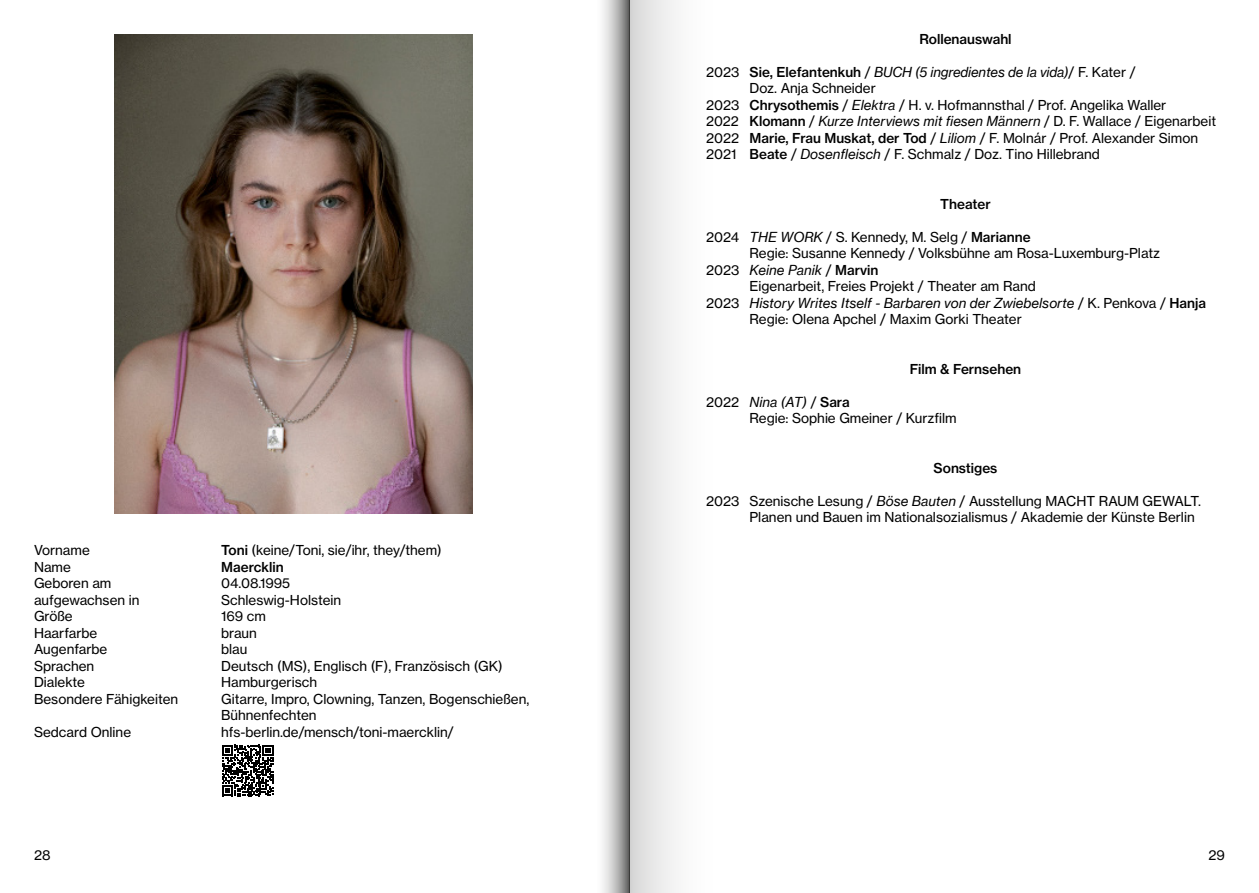
<style>
.page{position:relative;width:1259px;height:893px;background:#fff}
.page>*{position:absolute;margin:0;border:0;box-sizing:border-box;transform-origin:0 0}
.Fließtext_ohne_Tabstopp{font:13.5px/16.5px "Neue Haas Grotesk Text";color:#000}
.Text___Facts{font:13.5px/16.5px "Neue Haas Grotesk Text";color:#000}
.Fließtext_ohne_Tabstopp-2{font:13.5px "N Haas Grotesk TXW02 56 It";color:#000}
.Kategorie_Headline_Unterstrichen{font:500 13.5px "Neue Haas Grotesk Text";color:#000}
.Text___Facts-2{font:500 13.5px "Neue Haas Grotesk Text";color:#000}
.s1{font-weight:500}
.s2{font-family:"N Haas Grotesk TXW02 56 It"}
.s3{font-family:"Neue Haas Grotesk Text"}
.s4{font-family:"Neue Haas Grotesk Text";font-weight:500}
</style>
<div class="page">
<img style="left:114px;top:34px;width:359px;height:480px">
<svg style="left:222px;top:745px;width:51px;height:51px"></svg>
<div style="left:629px;top:0;width:87px;height:893px;background:linear-gradient(to right,#dadada,#fff)"></div>
<svg style="left:602px;top:0;width:27px;height:893px;background:#bfbfbf"></svg>
<p class="Text___Facts" style="left:34px;top:542px;width:57px">Vorname</p>
<p class="Text___Facts" style="left:221px;top:542px;width:222px"><span class="s1">Toni</span> (keine/Toni, sie/ihr, they/them)</p>
<p class="Text___Facts" style="left:34px;top:558px;width:38px">Name</p>
<p class="Text___Facts-2" style="left:221px;top:558px;width:64px">Maercklin</p>
<p class="Text___Facts" style="left:34px;top:575px;width:79px">Geboren am</p>
<p class="Text___Facts" style="left:221px;top:575px;width:71px">04.08.1995</p>
<p class="Text___Facts" style="left:34px;top:591px;width:107px">aufgewachsen in</p>
<p class="Text___Facts" style="left:221px;top:591px;width:121px">Schleswig-Holstein</p>
<p class="Text___Facts" style="left:34px;top:608px;width:40px">Größe</p>
<p class="Text___Facts" style="left:221px;top:608px;width:46px">169 cm</p>
<p class="Text___Facts" style="left:34px;top:624px;width:65px">Haarfarbe</p>
<p class="Text___Facts" style="left:221px;top:624px;width:37px">braun</p>
<p class="Text___Facts" style="left:34px;top:641px;width:75px">Augenfarbe</p>
<p class="Text___Facts" style="left:221px;top:641px;width:28px">blau</p>
<p class="Text___Facts" style="left:34px;top:657px;width:62px">Sprachen</p>
<p class="Text___Facts" style="left:221px;top:657px;width:283px">Deutsch (MS), Englisch (F), Französisch (GK)</p>
<p class="Text___Facts" style="left:34px;top:674px;width:52px">Dialekte</p>
<p class="Text___Facts" style="left:221px;top:674px;width:97px">Hamburgerisch</p>
<p class="Text___Facts" style="left:34px;top:690px;width:146px">Besondere Fähigkeiten</p>
<p class="Text___Facts" style="left:221px;top:690px;width:310px">Gitarre, Impro, Clowning, Tanzen, Bogenschießen,<br>Bühnenfechten</p>
<p class="Text___Facts" style="left:34px;top:723px;width:99px">Sedcard Online</p>
<p class="Text___Facts" style="left:221px;top:723px;width:234px">hfs-berlin.de/mensch/toni-maercklin/</p>
<p class="Kategorie_Headline_Unterstrichen" style="left:919px;top:30px;width:94px">Rollenauswahl</p>
<p class="Fließtext_ohne_Tabstopp" style="left:749px;top:63px;width:387px;text-indent:-43px">2023 <span class="s1">Sie, Elefantenkuh</span> / <span class="s2">BUCH (5 ingredientes de la vida)</span>/ F. Kater /<br>Doz. Anja Schneider</p>
<p class="Fließtext_ohne_Tabstopp" style="left:706px;top:96px;width:462px">2023 <span class="s1">Chrysothemis</span> / <span class="s2">Elektra</span> / H. v. Hofmannsthal / Prof. Angelika Waller</p>
<p class="Fließtext_ohne_Tabstopp-2" style="left:706px;top:113px;width:511px"><span class="s3">2022</span> <span class="s4">Klomann</span> <span class="s3">/</span> Kurze Interviews mit fiesen Männern <span class="s3">/ D. F. Wallace / Eigenarbeit</span></p>
<p class="Fließtext_ohne_Tabstopp" style="left:706px;top:129px;width:493px">2022 <span class="s1">Marie, Frau Muskat, der Tod</span> / <span class="s2">Liliom</span> / F. Molnár / Prof. Alexander Simon</p>
<p class="Fließtext_ohne_Tabstopp" style="left:706px;top:146px;width:395px">2021 <span class="s1">Beate</span> / <span class="s2">Dosenfleisch</span> / F. Schmalz / Doz. Tino Hillebrand</p>
<p class="Kategorie_Headline_Unterstrichen" style="left:940px;top:195px;width:52px">Theater</p>
<p class="Fließtext_ohne_Tabstopp" style="left:706px;top:228px;width:326px">2024 <span class="s2">THE WORK</span> / S. Kennedy, M. Selg / <span class="s1">Marianne</span></p>
<p class="Fließtext_ohne_Tabstopp" style="left:749px;top:245px;width:412px">Regie: Susanne Kennedy / Volksbühne am Rosa-Luxemburg-Platz</p>
<p class="Fließtext_ohne_Tabstopp-2" style="left:706px;top:261px;width:174px"><span class="s3">2023</span> Keine Panik <span class="s3">/</span> <span class="s4">Marvin</span></p>
<p class="Fließtext_ohne_Tabstopp" style="left:749px;top:278px;width:288px">Eigenarbeit, Freies Projekt / Theater am Rand</p>
<p class="Fließtext_ohne_Tabstopp-2" style="left:706px;top:294px;width:501px"><span class="s3">2023</span> History Writes Itself - Barbaren von der Zwiebelsorte <span class="s3">/ K. Penkova /</span> <span class="s4">Hanja</span></p>
<p class="Fließtext_ohne_Tabstopp" style="left:749px;top:311px;width:274px">Regie: Olena Apchel / Maxim Gorki Theater</p>
<p class="Kategorie_Headline_Unterstrichen" style="left:909px;top:360px;width:113px">Film &amp; Fernsehen</p>
<p class="Fließtext_ohne_Tabstopp-2" style="left:706px;top:393px;width:145px"><span class="s3">2022</span> Nina (AT) <span class="s3">/</span> <span class="s4">Sara</span></p>
<p class="Fließtext_ohne_Tabstopp" style="left:749px;top:410px;width:209px">Regie: Sophie Gmeiner / Kurzfilm</p>
<p class="Kategorie_Headline_Unterstrichen" style="left:933px;top:459px;width:65px">Sonstiges</p>
<p class="Fließtext_ohne_Tabstopp" style="left:749px;top:492px;width:453px;text-indent:-43px">2023 Szenische Lesung / <span class="s2">Böse Bauten</span> / Ausstellung MACHT RAUM GEWALT.<br>Planen und Bauen im Nationalsozialismus / Akademie der Künste Berlin</p>
<p class="Fließtext_ohne_Tabstopp" style="left:34px;top:847px;width:18px">28</p>
<p class="Fließtext_ohne_Tabstopp" style="left:1208px;top:847px;width:18px">29</p>
</div>
